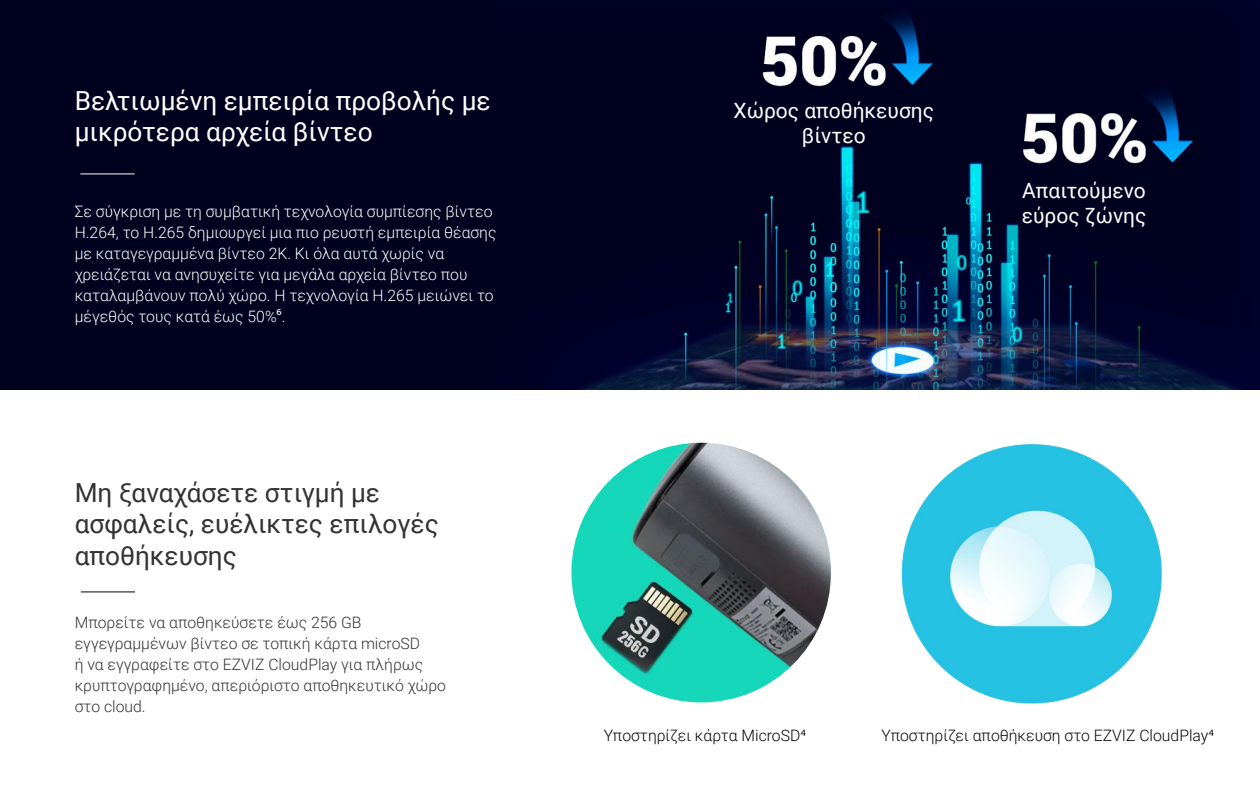
<style>
.page{position:relative;width:1260px;height:788px;background:#fff}
.page>*{position:absolute;margin:0;border:0;box-sizing:border-box;transform-origin:0 0}
.t1{font:26.25px/31.5px "Roboto";color:#333}
.t2{font:26.25px/31.5px "Roboto";color:#fff}
.t3{font:21px/25.2px "Roboto";color:#fff;text-align:center}
.t4{font:300 15.75px/21px "Roboto";color:#fff}
.t5{font:300 15.75px/21px "Roboto";color:#333}
.t6{font:300 15.75px "Roboto";color:#060606}
.s1{font-family:"Myriad Pro";font-weight:400}
</style>
<div class="page">
<img style="left:901px;top:444px;width:261px;height:260px">
<img style="left:571px;top:442px;width:260px;height:260px;border-radius:130px">
<div style="left:0;top:0;width:1260px;height:389px;background:#00001f"></div>
<img style="left:571px;top:0;width:689px;height:389px">
<hr style="left:81px;top:591px;width:54px;height:1px;background:#050505">
<hr style="left:80px;top:173px;width:55px;height:1px;background:#fff">
<div style="left:755px;top:89px;width:188px;height:22px;background:#00001f;border-radius:10px"></div>
<div style="left:1012px;top:165px;width:189px;height:22px;background:#00001f;border-radius:10px"></div>
<h1 class="t2" style="left:75px;top:84px;width:418px">Βελτιωμένη εμπειρία προβολής με μικρότερα αρχεία βίντεο</h1>
<p class="t4" style="left:75px;top:201px;width:423px">Σε σύγκριση με τη συμβατική τεχνολογία συμπίεσης βίντεο H.264, το H.265 δημιουργεί μια πιο ρευστή εμπειρία θέασης με καταγεγραμμένα βίντεο 2K. Κι όλα αυτά χωρίς να χρειάζεται να ανησυχείτε για μεγάλα αρχεία βίντεο που καταλαμβάνουν πολύ χώρο. Η τεχνολογία H.265 μειώνει το μέγεθός τους κατά έως 50%<span class="s1">6</span>.</p>
<h1 class="t1" style="left:75px;top:475px;width:366px">Μη ξαναχάσετε στιγμή με ασφαλείς, ευέλικτες επιλογές αποθήκευσης</h1>
<p class="t5" style="left:75px;top:611px;width:373px">Μπορείτε να αποθηκεύσετε έως 256 GB εγγεγραμμένων βίντεο σε τοπική κάρτα microSD<br>ή να εγγραφείτε στο EZVIZ CloudPlay για πλήρως κρυπτογραφημένο, απεριόριστο αποθηκευτικό χώρο στο cloud.</p>
<h2 class="t3" style="left:734px;top:97px;width:202px">Χώρος αποθήκευσης βίντεο</h2>
<h2 class="t3" style="left:1022px;top:177px;width:126px;text-align:left">Απαιτούμενο εύρος ζώνης</h2>
<p class="t6" style="left:604px;top:724px;width:204px">Υποστηρίζει κάρτα MicroSD⁴</p>
<p class="t6" style="left:882px;top:724px;width:334px">Υποστηρίζει αποθήκευση στο EZVIZ CloudPlay⁴</p>
</div>
